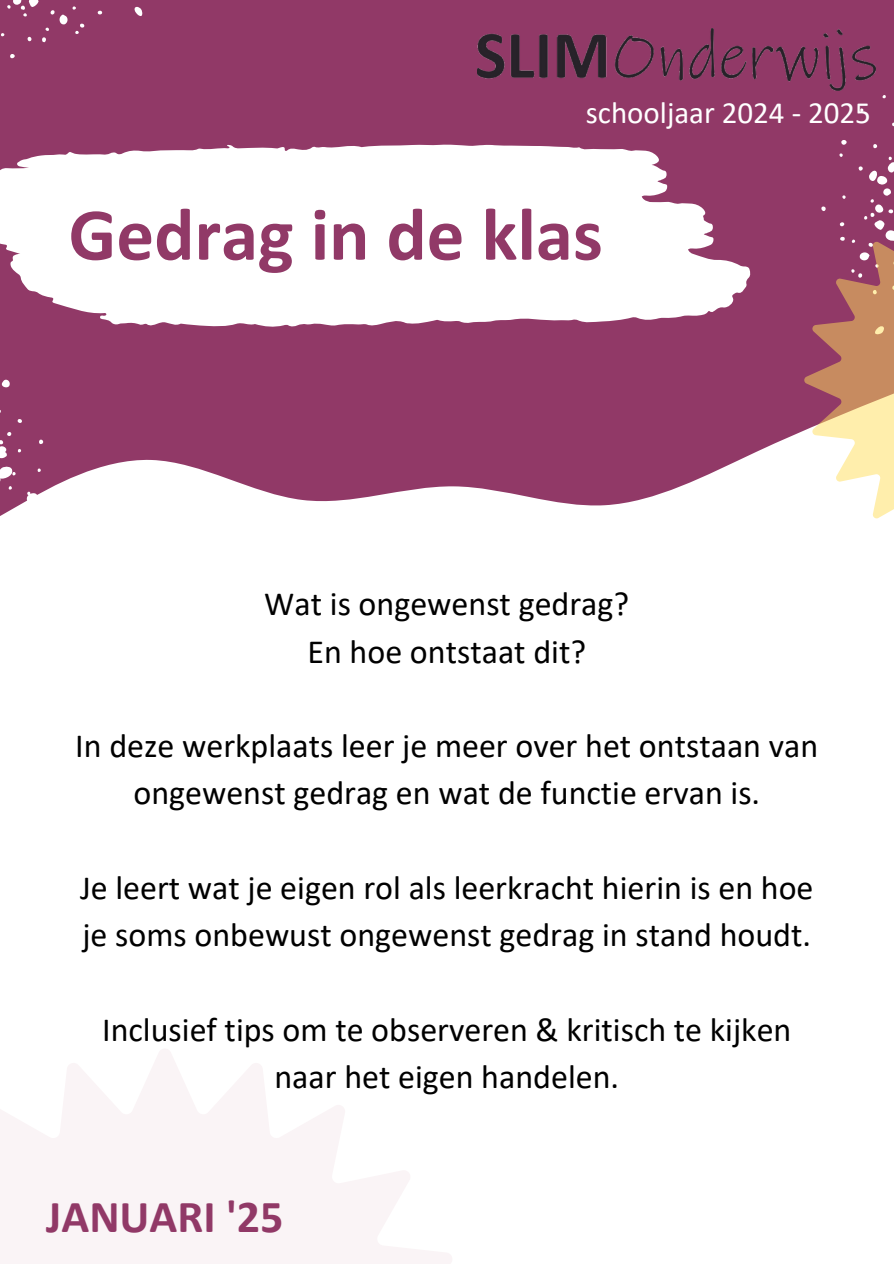
<style>
.page{position:relative;width:894px;height:1264px;background:#fff}
.page>*{position:absolute;margin:0;border:0;box-sizing:border-box;transform-origin:0 0}
.t1{font:700 75px "Calibri";color:#913967}
.t2{font:700 45.9px "Calibri";color:#913967}
.t3{font:33.9px/47.2px "Calibri";color:#000;text-align:center}
.t4{font:30.9px "Calibri";color:#fff}
</style>
<div class="page">
<div style="left:0;top:0;width:893px;height:1263px;background:#913967"></div>
<div style="left:0;top:658px;width:893px;height:605px;background:#fff"></div>
<svg style="left:0;top:430px;width:893px;height:228px;fill:#fff"></svg>
<svg style="left:1px;top:0;width:142px;height:59px"></svg>
<img style="left:478px;top:28px;width:393px;height:54px">
<svg style="left:0;top:1048px;width:466px;height:215px;background:#fbf8f9"></svg>
<svg style="left:0;top:379px;width:44px;height:242px"></svg>
<svg style="left:804px;top:58px;width:89px;height:492px"></svg>
<svg style="left:0;top:144px;width:667px;height:106px;background:#eee1e8"></svg>
<svg style="left:8px;top:183px;width:743px;height:144px;background:#f3e9ee"></svg>
<p class="t4" style="left:585px;top:100px;width:286px">schooljaar 2024 - 2025</p>
<h1 class="t1" style="left:69px;top:203px;width:535px">Gedrag in de klas</h1>
<p class="t3" style="left:264px;top:583px;width:366px">Wat is ongewenst gedrag?<br>En hoe ontstaat dit?</p>
<p class="t3" style="left:75px;top:725px;width:744px">In deze werkplaats leer je meer over het ontstaan van ongewenst gedrag en wat de functie ervan is.</p>
<h1 class="t3" style="left:80px;top:866px;width:734px;text-align:left">Je leert wat je eigen rol als leerkracht hierin is en hoe je soms onbewust ongewenst gedrag in stand houdt.</h1>
<p class="t3" style="left:102px;top:1008px;width:690px">Inclusief tips om te observeren &amp; kritisch te kijken naar het eigen handelen.</p>
<p class="t2" style="left:46px;top:1197px;width:238px">JANUARI '25</p>
</div>
